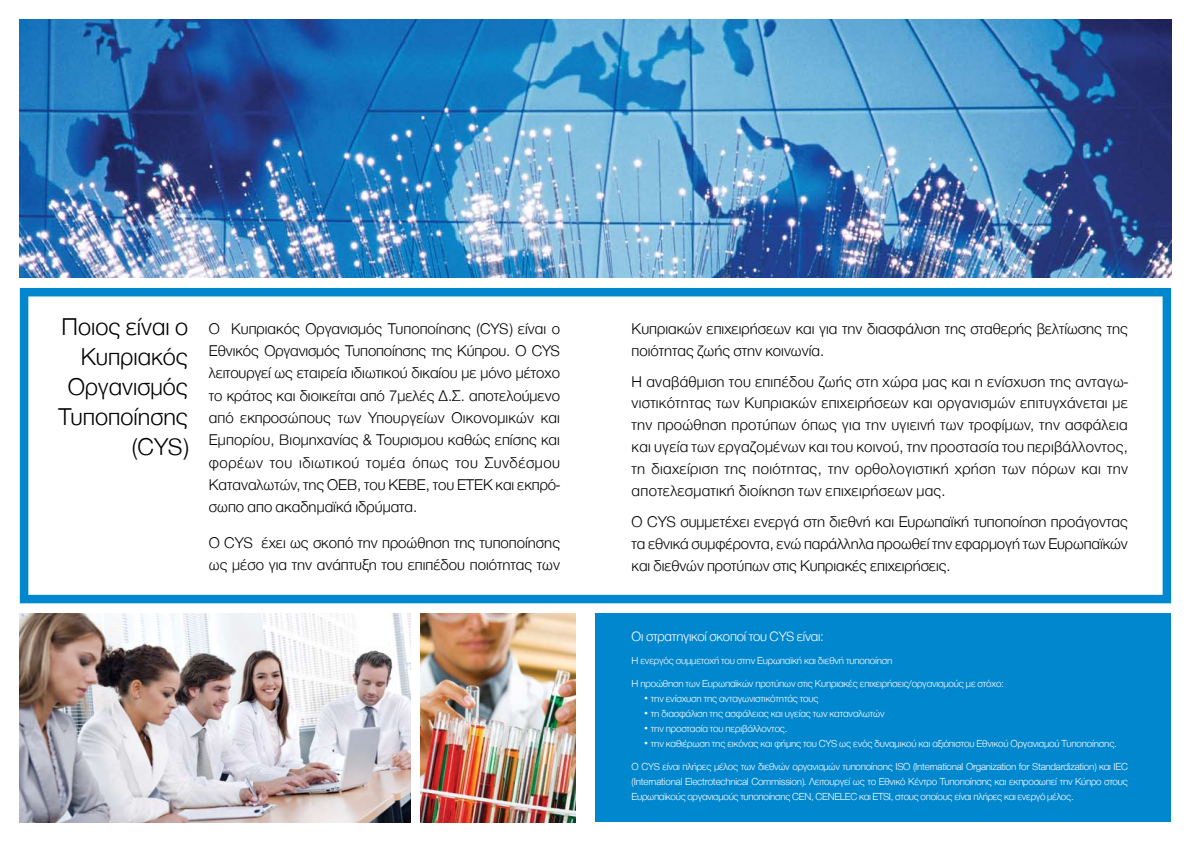
<style>
.page{position:relative;width:1191px;height:842px;background:#fff}
.page>*{position:absolute;margin:0;border:0;box-sizing:border-box;transform-origin:0 0}
.t1{font:300 25px/30px "Helvetica Neue Greek";color:#000;text-align:right}
.t2{font:300 16px/22.3px "Helvetica Neue Greek";color:#000;text-align:justify}
.t3{font:300 14px "Helvetica Neue Greek";letter-spacing:-.015em;color:#fff}
.t4{font:300 10.5px/23px "Helvetica Neue Greek";letter-spacing:-.015em;color:#fff}
</style>
<div class="page">
<div style="left:595px;top:613px;width:576px;height:209px;background:#0087cd"></div>
<img style="left:20px;top:20px;width:1151px;height:258px">
<img style="left:20px;top:613px;width:390px;height:209px">
<img style="left:420px;top:613px;width:155px;height:209px">
<svg style="left:20px;top:288px;width:1151px;height:315px"></svg>
<h1 class="t1" style="left:59px;top:312px;width:131px">Ποιoς είναι ο<br>Κυπριακός<br>Οργανισμός<br>Τυποποίησης (CYS)</h1>
<p class="t2" style="left:209px;top:317px;width:353px">O Κυπριακός Οργανισμός Τυποποίησης (CYS) είναι ο Eθνικός Oργανισμός Tυποποίησης της Κύπρου. Ο CYS λειτουργεί ως εταιρεία ιδιωτικού δικαίου με μόνο μέτοχο το κράτος και διοικείται από 7μελές Δ.Σ. αποτελούμενο από εκπροσώπους των Υπουργείων Οικονομικών και Εμπορίου, Βιομηχανίας &amp; Τουρισμου καθώς επίσης και φορέων του ιδιωτικού τομέα όπως του Συνδέσμου Καταναλωτών, της ΟΕΒ, του ΚΕΒΕ, του ΕΤΕΚ και εκπρό&shy;σωπο απο ακαδημαϊκά ιδρύματα.</p>
<p class="t2" style="left:209px;top:531px;width:353px">Ο CYS έχει ως σκοπό την προώθηση της τυποποίησης ως μέσο για την ανάπτυξη του επιπέδου ποιότητας των</p>
<p class="t2" style="left:631px;top:317px;width:498px;line-height:21.9px">Κυπριακών επιχειρήσεων και για την διασφάλιση της σταθερής βελτίωσης της ποιότητας ζωής στην κοινωνία.</p>
<p class="t2" style="left:631px;top:370px;width:498px;line-height:21.9px">Η αναβάθμιση του επιπέδου ζωής στη χώρα μας και η ενίσχυση της ανταγω&shy;νιστικότητας των Κυπριακών επιχειρήσεων και οργανισμών επιτυγχάνεται με την προώθηση προτύπων όπως για την υγιεινή των τροφίμων, την ασφάλεια και υγεία των εργαζομένων και του κοινού, την προστασία του περιβάλλοντος, τη διαχείριση της ποιότητας, την ορθολογιστική χρήση των πόρων και την αποτελεσματική διοίκηση των επιχειρήσεων μας.</p>
<p class="t2" style="left:631px;top:511px;width:498px;line-height:21.9px">Ο CYS συμμετέχει ενεργά στη διεθνή και Ευρωπαϊκή τυποποίηση προάγοντας τα εθνικά συμφέροντα, ενώ παράλληλα προωθεί την εφαρμογή των Ευρωπαϊκών και διεθνών προτύπων στις Κυπριακές επιχειρήσεις.</p>
<p class="t3" style="left:631px;top:629px;width:193px">Οι στρατηγικοί σκοποί του CYS είναι:</p>
<p class="t4" style="left:631px;top:649px;width:373px">Η ενεργός συμμετοχή του στην Ευρωπαϊκή και διεθνή τυποποίηση<br>Η προώθηση των Ευρωπαϊκών προτύπων στις Κυπριακές επιχειρήσεις/οργανισμούς με στόχο:</p>
<p class="t4" style="left:643px;top:687px;width:177px">• την ενίσχυση της ανταγωνιστικότητάς τους</p>
<p class="t4" style="left:643px;top:702px;width:243px">• τη διασφάλιση της ασφάλειας και υγείας των καταναλωτών</p>
<p class="t4" style="left:643px;top:717px;width:146px">• την προστασία του περιβάλλοντος.</p>
<p class="t4" style="left:631px;top:732px;width:498px;text-align:center">• την καθιέρωση της εικόνας και φήμης του CYS ως ενός δυναμικού και αξιόπιστου Εθνικού Οργανισμού Τυποποίησης.<br>Ο CYS είναι πλήρες μέλος των διεθνών οργανισμών τυποποίησης ΙSO (International Organization for Standardization) και IEC</p>
<p class="t4" style="left:631px;top:774px;width:498px;line-height:15px">(International Electrotechnical Commission). Λειτουργεί ως το Εθνικό Κέντρο Τυποποίησης και εκπροσωπεί την Κύπρο στους<br>Ευρωπαϊκούς οργανισμούς τυποποίησης CEN, CENELEC και ETSI, στους οποίους είναι πλήρες και ενεργό μέλος.</p>
</div>
